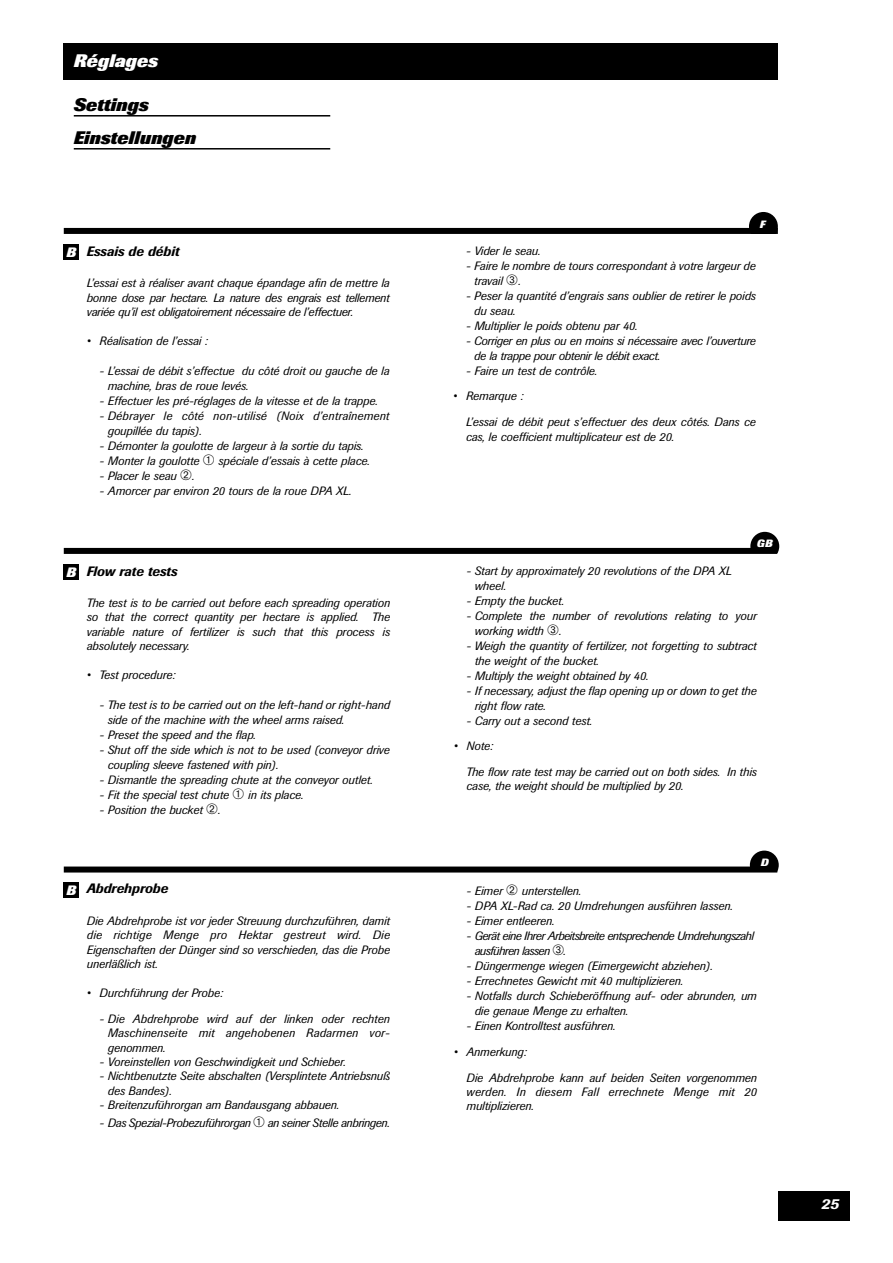
<style>
.page{position:relative;width:893px;height:1263px;background:#fff}
.page>*{position:absolute;margin:0;border:0;box-sizing:border-box;transform-origin:0 0}
.t1{font:italic 800 18px/33px "Imago";color:#000}
.t2{font:italic 800 18px "Imago";color:#fff}
.t3{font:italic 500 15px "Imago";color:#fff}
.t4{font:italic 500 13.5px "Imago";color:#000}
.t5{font:italic 800 13.5px "Imago";color:#fff}
.t6{font:italic 12px/14.4px "Imago";color:#000}
.t7{font:italic 12px/15px "Imago";letter-spacing:-.02em;color:#000}
.t8{font:italic 12px/14.4px "Imago";letter-spacing:.02em;color:#000}
.t9{font:italic 12px/15px "Imago";letter-spacing:-.04em;color:#000}
.t10{font:italic 800 10.5px "Imago";color:#fff}
</style>
<div class="page">
<div style="left:778px;top:1191px;width:72px;height:29px;background:#000"></div>
<div style="left:750px;top:532px;width:29px;height:29px;background:#000;border-radius:50%"></div>
<div style="left:741px;top:553px;width:48px;height:9px;background:#fff"></div>
<div style="left:64px;top:548px;width:713px;height:6px;background:#000"></div>
<div style="left:64px;top:43px;width:714px;height:36px;background:#000"></div>
<hr style="left:74px;top:115px;width:256px;height:2px;background:#000">
<hr style="left:74px;top:148px;width:256px;height:2px;background:#000">
<div style="left:64px;top:228px;width:714px;height:6px;background:#000"></div>
<div style="left:749px;top:212px;width:29px;height:29px;background:#000;border-radius:50%"></div>
<svg style="left:750px;top:850px;width:29px;height:29px"></svg>
<div style="left:737px;top:234px;width:48px;height:9px;background:#fff"></div>
<div style="left:741px;top:872px;width:48px;height:12px;background:#fff"></div>
<div style="left:64px;top:245px;width:15px;height:15px;background:#000"></div>
<div style="left:64px;top:565px;width:15px;height:15px;background:#000"></div>
<div style="left:64px;top:866px;width:713px;height:6px;background:#000"></div>
<div style="left:755px;top:857px;width:19px;height:12px;background:#000"></div>
<div style="left:64px;top:882px;width:15px;height:15px;background:#000"></div>
<h1 class="t2" style="left:74px;top:54px;width:86px">Réglages</h1>
<h1 class="t1" style="left:74px;top:90px;width:124px">Settings<br>Einstellungen</h1>
<p class="t5" style="left:67px;top:248px;width:11px">B</p>
<p class="t4" style="left:87px;top:246px;width:94px">Essais de débit</p>
<p class="t6" style="left:87px;top:277px;width:304px;text-align:justify">L’essai est à réaliser avant chaque épandage afin de mettre la bonne dose par hectare. La nature des engrais est tellement variée qu’il est obligatoirement nécessaire de l’effectuer.</p>
<p class="t6" style="left:87px;top:335px;width:122px">• Réalisation de l’essai :</p>
<p class="t6" style="left:107px;top:364px;width:283px;line-height:15px;text-indent:-8px">- L’essai de débit s’effectue du côté droit ou gauche de la machine, bras de roue levés.</p>
<p class="t6" style="left:99px;top:395px;width:280px">- Effectuer les pré-réglages de la vitesse et de la trappe.</p>
<p class="t8" style="left:107px;top:409px;width:283px;line-height:15px;text-indent:-8px">- Débrayer le côté non-utilisé (Noix d’entraînement goupillée du tapis).</p>
<p class="t6" style="left:99px;top:440px;width:266px">- Démonter la goulotte de largeur à la sortie du tapis.</p>
<p class="t6" style="left:99px;top:455px;width:272px">- Monter la goulotte ➀ spéciale d’essais à cette place.</p>
<p class="t6" style="left:99px;top:470px;width:97px">- Placer le seau ➁.</p>
<p class="t6" style="left:99px;top:485px;width:254px">- Amorcer par environ 20 tours de la roue DPA XL.</p>
<p class="t5" style="left:67px;top:568px;width:11px">B</p>
<p class="t4" style="left:87px;top:566px;width:92px">Flow rate tests</p>
<p class="t6" style="left:87px;top:597px;width:305px;text-align:justify">The test is to be carried out before each spreading operation so that the correct quantity per hectare is applied. The variable nature of fertilizer is such that this process is absolutely necessary.</p>
<p class="t6" style="left:87px;top:669px;width:90px">• Test procedure:</p>
<p class="t6" style="left:107px;top:698px;width:284px;line-height:15px;text-indent:-8px">- The test is to be carried out on the left-hand or right-hand side of the machine with the wheel arms raised.</p>
<p class="t6" style="left:99px;top:729px;width:158px">- Preset the speed and the flap.</p>
<p class="t6" style="left:107px;top:743px;width:284px;line-height:15px;text-indent:-8px">- Shut off the side which is not to be used (conveyor drive coupling sleeve fastened with pin).</p>
<p class="t6" style="left:99px;top:774px;width:275px">- Dismantle the spreading chute at the conveyor outlet.</p>
<p class="t6" style="left:99px;top:789px;width:206px">- Fit the special test chute ➀ in its place.</p>
<p class="t6" style="left:99px;top:804px;width:123px">- Position the bucket ➁.</p>
<p class="t5" style="left:67px;top:885px;width:11px">B</p>
<p class="t4" style="left:87px;top:884px;width:83px">Abdrehprobe</p>
<p class="t6" style="left:87px;top:915px;width:305px;text-align:justify">Die Abdrehprobe ist vor jeder Streuung durchzuführen, damit die richtige Menge pro Hektar gestreut wird. Die Eigenschaften der Dünger sind so verschieden, das die Probe unerläßlich ist.</p>
<p class="t6" style="left:87px;top:987px;width:138px">• Durchführung der Probe:</p>
<p class="t6" style="left:107px;top:1012px;width:284px;text-align:justify;text-indent:-8px">- Die Abdrehprobe wird auf der linken oder rechten Maschinenseite mit angehobenen Radarmen vor&shy;genommen.</p>
<p class="t6" style="left:99px;top:1056px;width:248px">- Voreinstellen von Geschwindigkeit und Schieber.</p>
<p class="t6" style="left:107px;top:1070px;width:284px;text-indent:-8px">- Nichtbenutzte Seite abschalten (Versplintete Antriebsnuß des Bandes).</p>
<p class="t6" style="left:99px;top:1099px;width:241px">- Breitenzuführorgan am Bandausgang abbauen.</p>
<p class="t7" style="left:99px;top:1116px;width:292px">- Das Spezial-Probezuführorgan ➀ an seiner Stelle anbringen.</p>
<p class="t10" style="left:760px;top:220px;width:7px">F</p>
<p class="t6" style="left:466px;top:245px;width:76px">- Vider le seau.</p>
<p class="t6" style="left:474px;top:259px;width:283px;line-height:15px;text-indent:-8px">- Faire le nombre de tours correspondant à votre largeur de travail ➂.</p>
<p class="t6" style="left:474px;top:289px;width:283px;line-height:15px;text-indent:-8px">- Peser la quantité d’engrais sans oublier de retirer le poids du seau.</p>
<p class="t6" style="left:466px;top:320px;width:173px">- Multiplier le poids obtenu par 40.</p>
<p class="t7" style="left:474px;top:334px;width:283px;text-indent:-8px">- Corriger en plus ou en moins si nécessaire avec l’ouverture de la trappe pour obtenir le débit exact.</p>
<p class="t6" style="left:466px;top:365px;width:133px">- Faire un test de contrôle.</p>
<p class="t6" style="left:466px;top:384px;width:291px;line-height:26px;text-indent:-13px">• Remarque :<br>L’essai de débit peut s’effectuer des deux côtés. Dans ce</p>
<p class="t6" style="left:466px;top:430px;width:210px">cas, le coefficient multiplicateur est de 20.</p>
<p class="t10" style="left:757px;top:540px;width:17px">GB</p>
<p class="t6" style="left:474px;top:564px;width:259px;line-height:15px;text-indent:-8px">- Start by approximately 20 revolutions of the DPA XL wheel.</p>
<p class="t6" style="left:466px;top:594px;width:99px">- Empty the bucket.</p>
<p class="t6" style="left:474px;top:609px;width:284px;line-height:15px;text-indent:-8px">- Complete the number of revolutions relating to your working width ➂.</p>
<p class="t6" style="left:474px;top:639px;width:284px;line-height:15px;text-indent:-8px">- Weigh the quantity of fertilizer, not forgetting to subtract the weight of the bucket.</p>
<p class="t6" style="left:466px;top:669px;width:183px">- Multiply the weight obtained by 40.</p>
<p class="t6" style="left:474px;top:684px;width:284px;line-height:15px;text-indent:-8px">- If necessary, adjust the flap opening up or down to get the right flow rate.</p>
<p class="t6" style="left:466px;top:714px;width:127px">- Carry out a second test.</p>
<p class="t6" style="left:466px;top:734px;width:292px;line-height:26px;text-indent:-13px">• Note:<br>The flow rate test may be carried out on both sides. In this</p>
<p class="t6" style="left:466px;top:780px;width:219px">case, the weight should be multiplied by 20.</p>
<p class="t10" style="left:761px;top:858px;width:9px">D</p>
<p class="t6" style="left:466px;top:885px;width:116px">- Eimer ➁ unterstellen.</p>
<p class="t6" style="left:466px;top:900px;width:268px">- DPA XL-Rad ca. 20 Umdrehungen ausführen lassen.</p>
<p class="t6" style="left:466px;top:915px;width:90px">- Eimer entleeren.</p>
<p class="t9" style="left:474px;top:930px;width:281px;text-indent:-8px">- Gerät eine Ihrer Arbeitsbreite entsprechende Umdrehungszahl ausführen lassen ➂.</p>
<p class="t6" style="left:466px;top:960px;width:248px">- Düngermenge wiegen (Eimergewicht abziehen).</p>
<p class="t6" style="left:466px;top:975px;width:218px">- Errechnetes Gewicht mit 40 multiplizieren.</p>
<p class="t6" style="left:474px;top:990px;width:284px;line-height:15px;text-indent:-8px">- Notfalls durch Schieberöffnung auf- oder abrunden, um die genaue Menge zu erhalten.</p>
<p class="t6" style="left:466px;top:1020px;width:151px">- Einen Kontrolltest ausführen.</p>
<p class="t6" style="left:466px;top:1040px;width:292px;line-height:26px;text-indent:-13px">• Anmerkung:<br>Die Abdrehprobe kann auf beiden Seiten vorgenommen</p>
<p class="t8" style="left:466px;top:1086px;width:292px">werden. In diesem Fall errechnete Menge mit 20 multiplizieren.</p>
<p class="t3" style="left:821px;top:1199px;width:19px">25</p>
</div>
